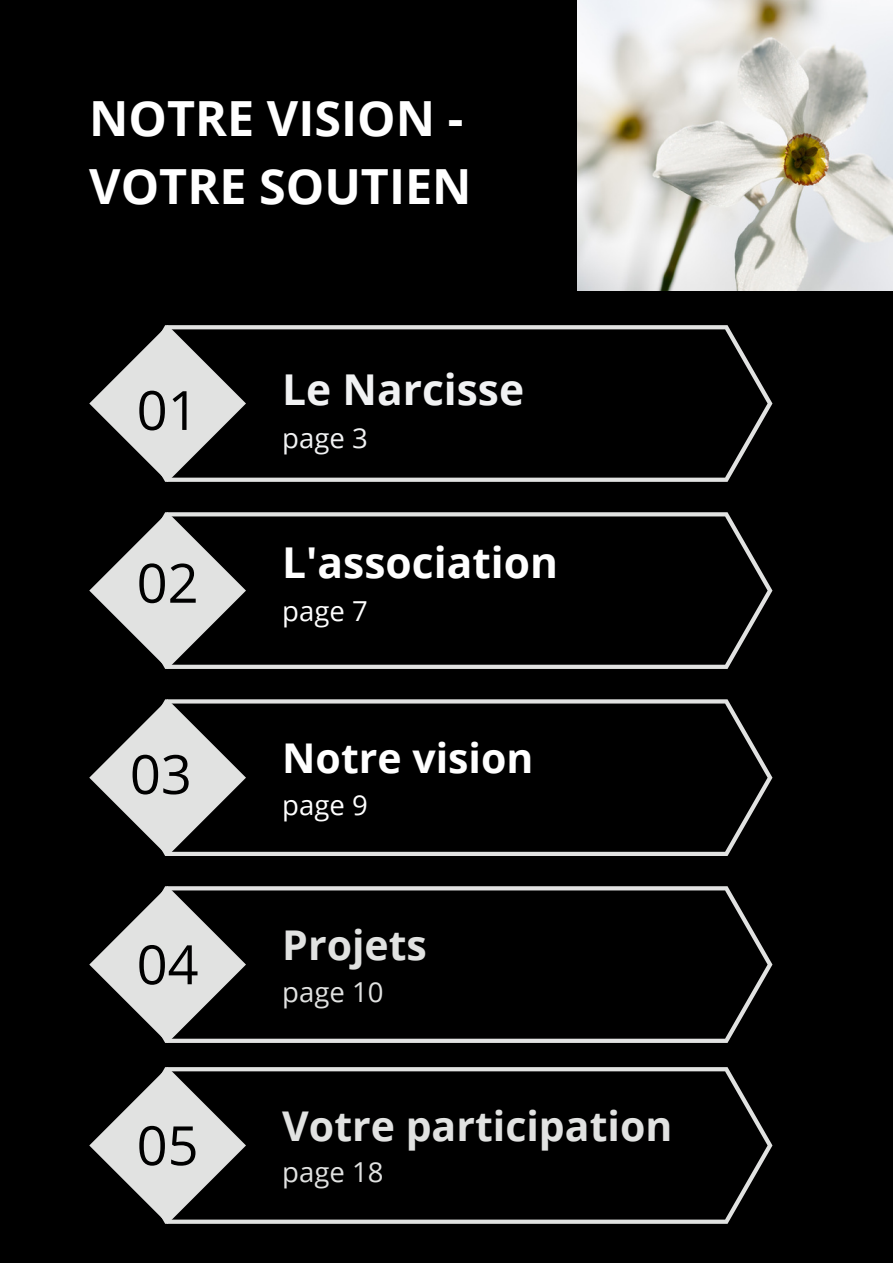
<style>
.page{position:relative;width:893px;height:1264px;background:#fff}
.page>*{position:absolute;margin:0;border:0;box-sizing:border-box;transform-origin:0 0}
.t1{font:54.15px "Open Sans";color:#000}
.t2{font:700 48.45px "Open Sans";color:#fff}
.t3{font:700 42.45px "Open Sans";color:#fefefe}
.t4{font:700 42.45px "Open Sans";color:#f1f2f3}
.t5{font:700 40.95px "Open Sans";color:#e1e2e1}
.t6{font:700 40.95px "Open Sans";color:#fff}
.t7{font:27.45px "Open Sans";color:#e1e2e1}
.t8{font:27.45px "Open Sans";color:#fefefe}
.t9{font:27.45px "Open Sans";color:#f1f2f3}
.s1{color:#fff}
</style>
<div class="page">
<div style="left:0;top:0;width:892px;height:1262px;background:#000"></div>
<svg style="left:246px;top:512px;width:526px;height:157px"></svg>
<svg style="left:89px;top:512px;width:157px;height:157px"></svg>
<svg style="left:246px;top:699px;width:526px;height:157px"></svg>
<svg style="left:89px;top:699px;width:157px;height:157px"></svg>
<svg style="left:246px;top:886px;width:526px;height:156px"></svg>
<svg style="left:89px;top:886px;width:157px;height:156px"></svg>
<svg style="left:246px;top:1067px;width:526px;height:156px"></svg>
<svg style="left:89px;top:1067px;width:157px;height:156px"></svg>
<img style="left:577px;top:0;width:315px;height:290px">
<svg style="left:246px;top:325px;width:526px;height:157px"></svg>
<svg style="left:89px;top:325px;width:157px;height:157px"></svg>
<p class="t2" style="left:89px;top:84px;width:375px">NOTRE VISION -</p>
<p class="t2" style="left:89px;top:152px;width:384px">VOTRE SOUTIEN</p>
<p class="t1" style="left:137px;top:372px;width:63px">01</p>
<p class="t1" style="left:137px;top:545px;width:63px">02</p>
<p class="t1" style="left:130px;top:736px;width:63px">03</p>
<p class="t1" style="left:137px;top:926px;width:63px">04</p>
<p class="t1" style="left:137px;top:1107px;width:63px">05</p>
<p class="t4" style="left:282px;top:359px;width:243px">Le Narcisse</p>
<p class="t9" style="left:282px;top:418px;width:87px">page 3</p>
<p class="t3" style="left:282px;top:532px;width:277px"><span class="s1">L'a</span>ssociation</p>
<p class="t8" style="left:282px;top:591px;width:87px">page 7</p>
<p class="t6" style="left:282px;top:729px;width:253px">Notre vision</p>
<p class="t8" style="left:282px;top:785px;width:87px">page 9</p>
<p class="t5" style="left:282px;top:916px;width:146px">Projets</p>
<p class="t7" style="left:282px;top:972px;width:103px">page 10</p>
<p class="t5" style="left:282px;top:1097px;width:391px">Votre participation</p>
<p class="t7" style="left:282px;top:1153px;width:103px">page 18</p>
</div>
